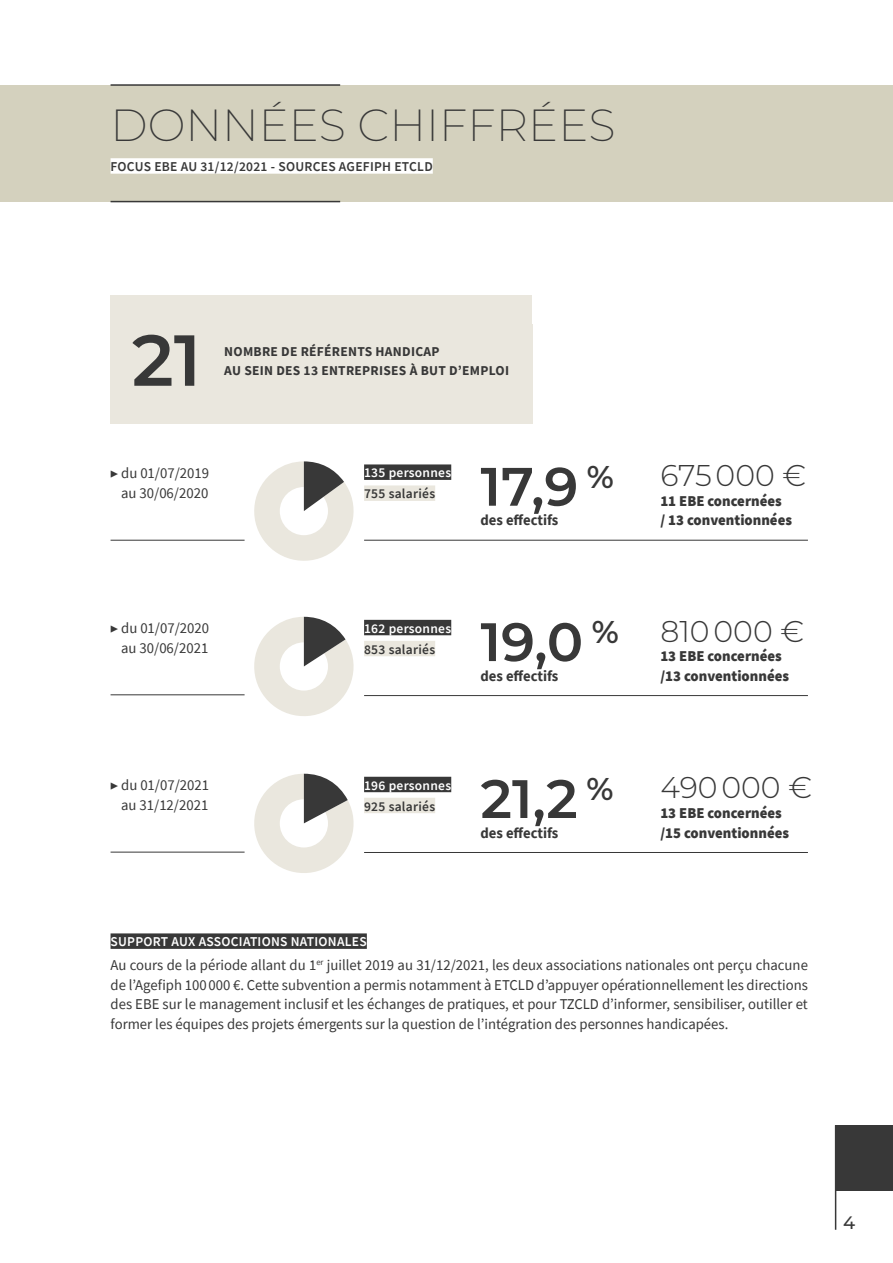
<style>
.page{position:relative;width:893px;height:1263px;background:#fff}
.page>*{position:absolute;margin:0;border:0;box-sizing:border-box;transform-origin:0 0}
.t1{font:600 72px "Montserrat";color:#383838}
.t2{font:600 54px "Montserrat";color:#383838}
.t3{font:200 45px "Montserrat";color:#383838}
.t4{font:300 30px "Montserrat";color:#383838}
.t5{font:500 18px "Montserrat";color:#383838}
.t6{font:15px/19.5px "Source Sans Pro";color:#383838;text-align:right}
.t7{font:900 15px/19.5px "Source Sans Pro";color:#383838}
.t8{font:700 15px "Source Sans Pro";color:#383838}
.t9{font:600 13.5px "Source Sans Pro";letter-spacing:.02em;color:#383838}
.t10{font:600 13.5px "Source Sans Pro";letter-spacing:.02em;color:#fff}
.t11{font:700 13.5px/19.5px "Source Sans Pro";letter-spacing:.02em;color:#383838}
.s1{font-weight:700;font-size:9px}
</style>
<div class="page">
<div style="left:0;top:85px;width:893px;height:117px;background:#d4d1be"></div>
<hr style="left:111px;top:84px;width:229px;height:2px;background:#383838">
<hr style="left:111px;top:201px;width:229px;height:1px;background:#383838">
<div style="left:111px;top:158px;width:322px;height:16px;background:#fff"></div>
<hr style="left:835px;top:1125px;width:1px;height:105px;background:#383838">
<div style="left:836px;top:1125px;width:57px;height:65px;background:#383838"></div>
<div style="left:111px;top:933px;width:256px;height:16px;background:#383838"></div>
<div style="left:111px;top:295px;width:421px;height:129px;background:#eae7de"></div>
<div style="left:364px;top:464px;width:87px;height:16px;background:#383838"></div>
<div style="left:364px;top:485px;width:71px;height:16px;background:#eae7de"></div>
<div style="left:364px;top:620px;width:87px;height:15px;background:#383838"></div>
<div style="left:364px;top:641px;width:71px;height:15px;background:#eae7de"></div>
<div style="left:364px;top:777px;width:87px;height:15px;background:#383838"></div>
<div style="left:364px;top:798px;width:71px;height:15px;background:#eae7de"></div>
<hr style="left:364px;top:540px;width:444px;height:1px;background:#383838">
<hr style="left:111px;top:540px;width:134px;height:1px;background:#383838">
<hr style="left:111px;top:694px;width:134px;height:1px;background:#383838">
<hr style="left:111px;top:852px;width:134px;height:1px;background:#383838">
<hr style="left:364px;top:695px;width:444px;height:1px;background:#383838">
<hr style="left:364px;top:852px;width:444px;height:1px;background:#383838">
<svg style="left:254px;top:461px;width:100px;height:100px"></svg>
<svg style="left:254px;top:617px;width:100px;height:99px"></svg>
<svg style="left:254px;top:774px;width:100px;height:99px"></svg>
<p class="t3" style="left:111px;top:95px;width:506px">DONNÉES CHIFFRÉES</p>
<p class="t9" style="left:111px;top:158px;width:324px">FOCUS EBE AU 31/12/2021 - SOURCES AGEFIPH ETCLD</p>
<p class="t1" style="left:132px;top:309px;width:71px">21</p>
<p class="t11" style="left:224px;top:341px;width:286px">NOMBRE DE RÉFÉRENTS HANDICAP<br>AU SEIN DES 13 ENTREPRISES À BUT D’EMPLOI</p>
<p class="t6" style="left:111px;top:464px;width:100px"><span class="s1">▶</span> du 01/07/2019 au 30/06/2020</p>
<p class="t10" style="left:364px;top:464px;width:89px">135 personnes</p>
<p class="t9" style="left:364px;top:485px;width:73px">755 salariés</p>
<p class="t2" style="left:480px;top:448px;width:135px">17,9 <sup>%</sup></p>
<p class="t8" style="left:480px;top:510px;width:79px">des effectifs</p>
<p class="t4" style="left:660px;top:455px;width:148px">675 000 €</p>
<p class="t7" style="left:660px;top:491px;width:133px">11 EBE concernées<br>/ 13 conventionnées</p>
<p class="t6" style="left:111px;top:618px;width:100px"><span class="s1">▶</span> du 01/07/2020 au 30/06/2021</p>
<p class="t10" style="left:364px;top:619px;width:89px">162 personnes</p>
<p class="t9" style="left:364px;top:640px;width:73px">853 salariés</p>
<p class="t2" style="left:480px;top:604px;width:140px">19,0 <sup>%</sup></p>
<p class="t8" style="left:480px;top:665px;width:79px">des effectifs</p>
<p class="t4" style="left:660px;top:610px;width:146px">810 000 €</p>
<p class="t7" style="left:660px;top:646px;width:130px">13 EBE concernées /13 conventionnées</p>
<p class="t6" style="left:111px;top:775px;width:100px"><span class="s1">▶</span> du 01/07/2021 au 31/12/2021</p>
<p class="t10" style="left:364px;top:776px;width:89px">196 personnes</p>
<p class="t9" style="left:364px;top:797px;width:73px">925 salariés</p>
<p class="t2" style="left:480px;top:760px;width:134px">21,2 <sup>%</sup></p>
<p class="t8" style="left:480px;top:822px;width:79px">des effectifs</p>
<p class="t4" style="left:660px;top:767px;width:153px">490 000 €</p>
<p class="t7" style="left:660px;top:803px;width:130px">13 EBE concernées /15 conventionnées</p>
<p class="t10" style="left:111px;top:933px;width:258px">SUPPORT AUX ASSOCIATIONS NATIONALES</p>
<p class="t6" style="left:111px;top:955px;width:699px;text-align:justify">Au cours de la période allant du 1<sup>er</sup> juillet 2019 au 31/12/2021, les deux associations nationales ont perçu chacune de l’Agefiph 100 000 €. Cette subvention a permis notamment à ETCLD d’appuyer opérationnellement les directions des EBE sur le management inclusif et les échanges de pratiques, et pour TZCLD d’informer, sensibiliser, outiller et former les équipes des projets émergents sur la question de l’intégration des personnes handicapées.</p>
<p class="t5" style="left:843px;top:1210px;width:14px">4</p>
</div>
